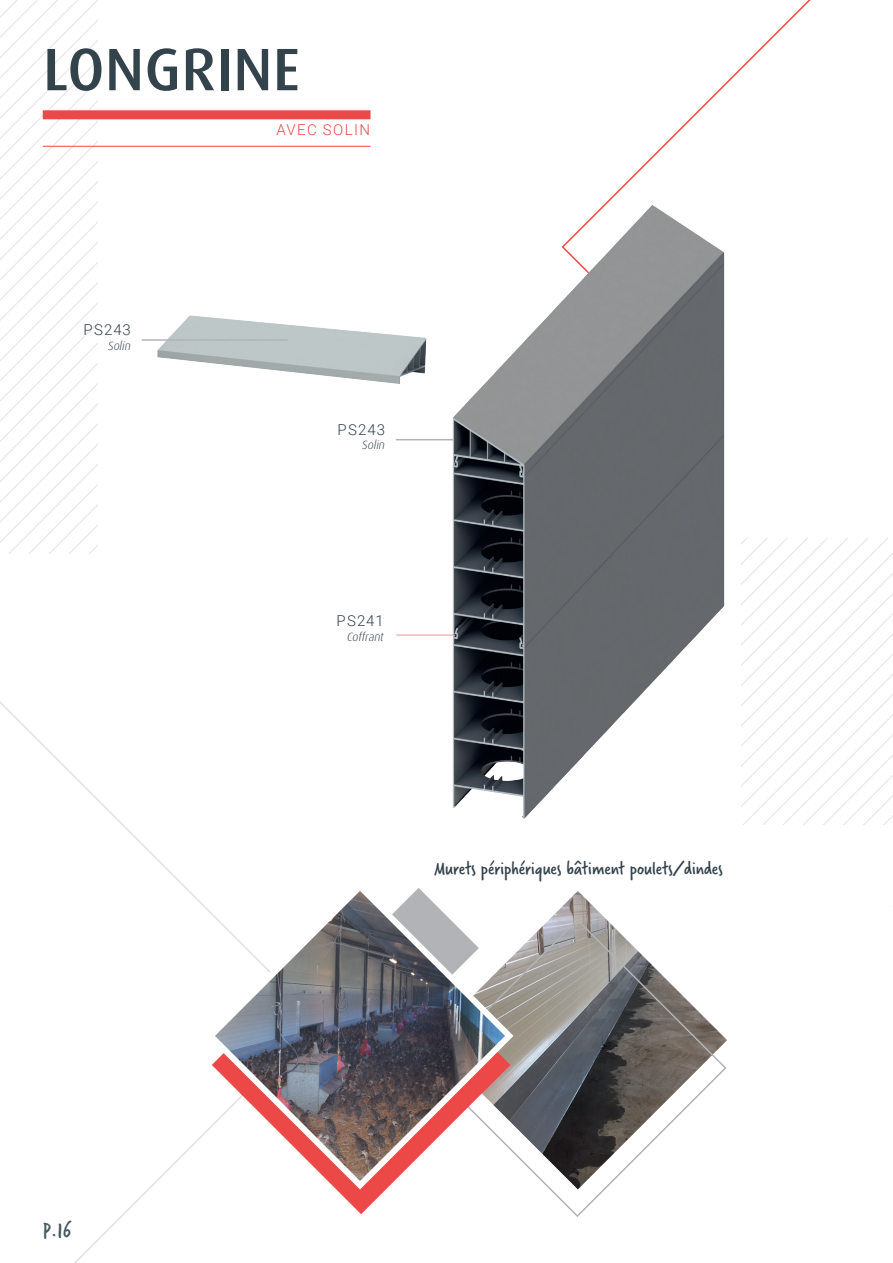
<style>
.page{position:relative;width:893px;height:1263px;background:#fff}
.page>*{position:absolute;margin:0;border:0;box-sizing:border-box;transform-origin:0 0}
.t1{font:500 60px "Dax Pro";letter-spacing:.01em;color:#33434b}
.t2{font:24px "Verveine";color:#47575f}
.t3{font:19.5px "Verveine";color:#33434b}
.t4{font:300 15px "Roboto";letter-spacing:.07em;color:#33434b}
.t5{font:300 15px "Roboto";letter-spacing:.095em;color:#ec4848}
.t6{font:italic 300 12px "Dax Pro";letter-spacing:-.01em;color:#33434b}
</style>
<div class="page">
<svg style="left:763px;top:539px;width:130px;height:285px"></svg>
<svg style="left:609px;top:0;width:202px;height:199px"></svg>
<svg style="left:0;top:701px;width:202px;height:562px"></svg>
<svg style="left:0;top:0;width:98px;height:554px"></svg>
<img style="left:551px;top:891px;width:54px;height:27px">
<svg style="left:518px;top:918px;width:209px;height:299px"></svg>
<svg style="left:341px;top:1194px;width:40px;height:20px"></svg>
<svg style="left:202px;top:888px;width:316px;height:306px"></svg>
<img style="left:405px;top:199px;width:358px;height:626px">
<img style="left:141px;top:298px;width:295px;height:99px">
<hr style="left:396px;top:439px;width:58px;height:1px;background:#b2b3b7">
<hr style="left:396px;top:634px;width:58px;height:2px;background:#ec4848">
<hr style="left:142px;top:339px;width:146px;height:2px;background:#b2b3b7">
<hr style="left:43px;top:146px;width:327px;height:1px;background:#ec4848">
<div style="left:43px;top:110px;width:327px;height:9px;background:#ec4848"></div>
<h1 class="t1" style="left:43px;top:31px;width:258px">LONGRINE</h1>
<p class="t4" style="left:83px;top:319px;width:49px">PS243</p>
<p class="t6" style="left:108px;top:338px;width:24px">Solin</p>
<p class="t5" style="left:276px;top:119px;width:95px">AVEC SOLIN</p>
<p class="t4" style="left:338px;top:419px;width:49px">PS243</p>
<p class="t6" style="left:362px;top:437px;width:24px">Solin</p>
<p class="t4" style="left:336px;top:610px;width:49px">PS241</p>
<p class="t6" style="left:347px;top:629px;width:38px">Coffrant</p>
<p class="t3" style="left:434px;top:855px;width:290px">Murets périphériques bâtiment poulets/dindes</p>
<p class="t2" style="left:43px;top:1213px;width:31px">P.16</p>
</div>
